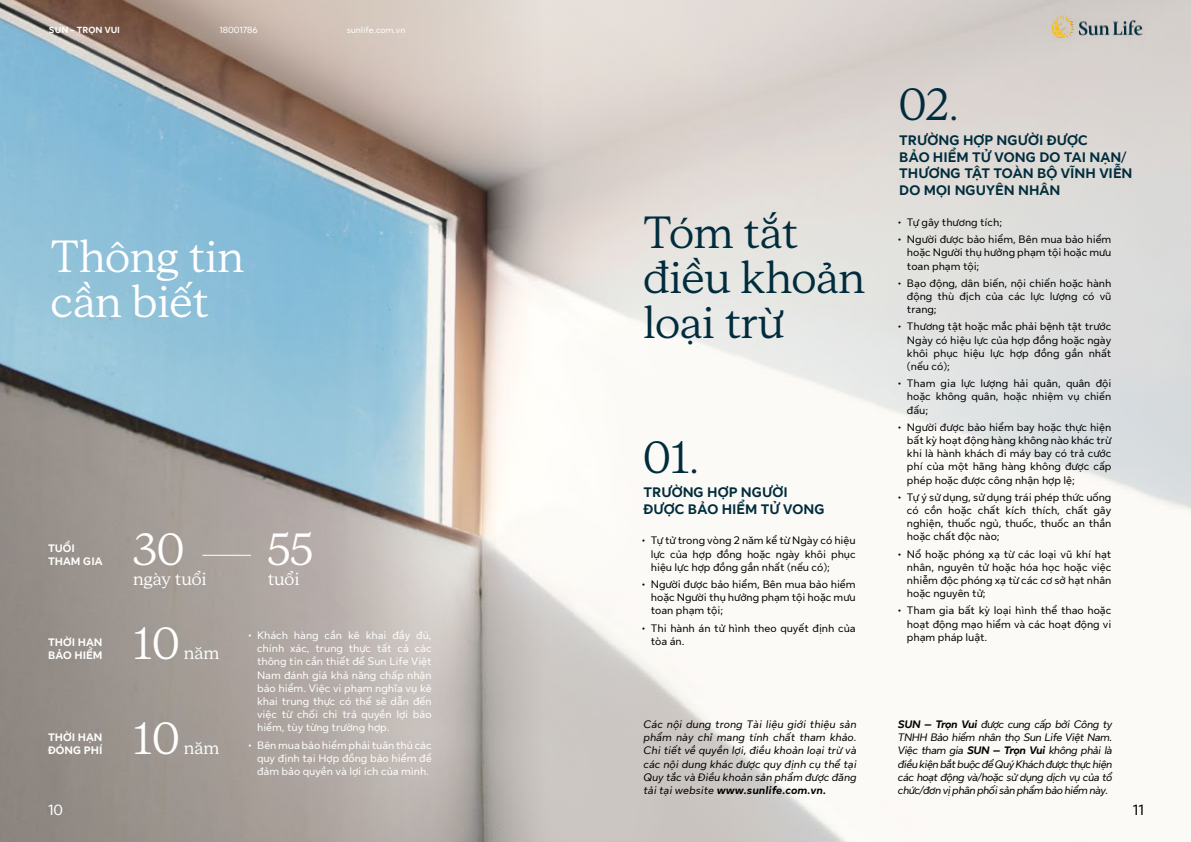
<style>
.page{position:relative;width:1191px;height:842px;background:#fff}
.page>*{position:absolute;margin:0;border:0;box-sizing:border-box;transform-origin:0 0}
.t1{font:45px/45px "Sun Life New Display";color:#002c3d}
.t2{font:45px/45px "Sun Life New Display";color:#fff}
.t3{font:18px "Sun Life New Display";color:#fff}
.t4{font:15px "Sun Life New Text";color:#fff}
.t5{font:15px "Sun Life New Text";color:#000}
.t6{font:700 14px/16.8px "Sun Life New Text";color:#002c3d}
.t7{font:11px/13.2px "Sun Life New Text";color:#000;text-align:justify}
.t8{font:italic 11px/13.2px "Sun Life New Text";letter-spacing:-.02em;color:#000;text-align:justify}
.t9{font:11px/13.2px "Sun Life New Text";color:#fff;text-align:justify}
.t10{font:700 11px/13.2px "Sun Life New Text";color:#fff}
.t11{font:9px "Sun Life New Text";color:#fff}
.t12{font:700 9px "Sun Life New Text";color:#fff}
.s1{font-weight:700}
</style>
<div class="page">
<img style="left:0;top:0;width:1191px;height:842px">
<hr style="left:202px;top:555px;width:49px;height:1px;background:#fff">
<img style="left:1044px;top:10px;width:103px;height:30px">
<p class="t12" style="left:49px;top:24px;width:73px">SUN - TRỌN VUI</p>
<p class="t11" style="left:219px;top:24px;width:40px">18001786</p>
<p class="t11" style="left:347px;top:24px;width:60px">sunlife.com.vn</p>
<h1 class="t2" style="left:51px;top:232px;width:194px">Thông tin cần biết</h1>
<p class="t10" style="left:48px;top:540px;width:56px">TUỔI<br>THAM GIA</p>
<h1 class="t2" style="left:133px;top:524px;width:52px">30</h1>
<h1 class="t2" style="left:268px;top:524px;width:47px">55</h1>
<h2 class="t3" style="left:268px;top:567px;width:33px">tuổi</h2>
<h2 class="t3" style="left:133px;top:567px;width:75px">ngày tuổi</h2>
<h1 class="t2" style="left:133px;top:594px;width:48px;line-height:94.7px">10<br>10</h1>
<p class="t10" style="left:48px;top:635px;width:56px">THỜI HẠN<br>BẢO HIỂM</p>
<p class="t9" style="left:257px;top:628px;width:176px;text-indent:-9px">• Khách hàng cần kê khai đầy đủ, chính xác, trung thực tất cả các thông tin cần thiết để Sun Life Việt Nam đánh giá khả năng chấp nhận bảo hiểm. Việc vi phạm nghĩa vụ kê khai trung thực có thể sẽ dẫn đến việc từ chối chi trả quyền lợi bảo hiểm, tùy từng trường hợp.</p>
<p class="t9" style="left:257px;top:738px;width:176px;text-indent:-9px">• Bên mua bảo hiểm phải tuân thủ các quy định tại Hợp đồng bảo hiểm để đảm bảo quyền và lợi ích của mình.</p>
<h2 class="t3" style="left:184px;top:641px;width:37px">năm</h2>
<p class="t10" style="left:48px;top:730px;width:56px">THỜI HẠN<br>ĐÓNG PHÍ</p>
<h2 class="t3" style="left:184px;top:735px;width:37px">năm</h2>
<h1 class="t1" style="left:899px;top:79px;width:60px">02.</h1>
<h1 class="t1" style="left:643px;top:208px;width:223px">Tóm tắt điều khoản loại trừ</h1>
<h1 class="t1" style="left:643px;top:432px;width:56px">01.</h1>
<p class="t6" style="left:643px;top:483px;width:183px">TRƯỜNG HỢP NGƯỜI<br>ĐƯỢC BẢO HIỂM TỬ VONG</p>
<p class="t7" style="left:651px;top:533px;width:206px;text-indent:-9px">• Tự tử trong vòng 2 năm kể từ Ngày có hiệu lực của hợp đồng hoặc ngày khôi phục hiệu lực hợp đồng gần nhất (nếu có);</p>
<p class="t7" style="left:651px;top:577px;width:206px;text-indent:-9px">• Người được bảo hiểm, Bên mua bảo hiểm hoặc Người thụ hưởng phạm tội hoặc mưu toan phạm tội;</p>
<p class="t7" style="left:651px;top:621px;width:206px;text-indent:-9px">• Thi hành án tử hình theo quyết định của tòa án.</p>
<p class="t6" style="left:899px;top:131px;width:235px">TRƯỜNG HỢP NGƯỜI ĐƯỢC<br>BẢO HIỂM TỬ VONG DO TAI NẠN/<br>THƯƠNG TẬT TOÀN BỘ VĨNH VIỄN<br>DO MỌI NGUYÊN NHÂN</p>
<p class="t7" style="left:898px;top:215px;width:106px">• Tự gây thương tích;</p>
<p class="t7" style="left:907px;top:232px;width:206px;text-indent:-9px">• Người được bảo hiểm, Bên mua bảo hiểm hoặc Người thụ hưởng phạm tội hoặc mưu toan phạm tội;</p>
<p class="t7" style="left:907px;top:276px;width:206px;text-indent:-9px">• Bạo động, dân biến, nội chiến hoặc hành động thù địch của các lực lượng có vũ trang;</p>
<p class="t7" style="left:907px;top:319px;width:206px;text-indent:-9px">• Thương tật hoặc mắc phải bệnh tật trước Ngày có hiệu lực của hợp đồng hoặc ngày khôi phục hiệu lực hợp đồng gần nhất (nếu có);</p>
<p class="t7" style="left:907px;top:376px;width:206px;text-indent:-9px">• Tham gia lực lượng hải quân, quân đội hoặc không quân, hoặc nhiệm vụ chiến đấu;</p>
<p class="t7" style="left:907px;top:420px;width:206px;text-indent:-9px">• Người được bảo hiểm bay hoặc thực hiện bất kỳ hoạt động hàng không nào khác trừ khi là hành khách đi máy bay có trả cước phí của một hãng hàng không được cấp phép hoặc được công nhận hợp lệ;</p>
<p class="t7" style="left:907px;top:490px;width:206px;text-indent:-9px">• Tự ý sử dụng, sử dụng trái phép thức uống có cồn hoặc chất kích thích, chất gây nghiện, thuốc ngủ, thuốc, thuốc an thần hoặc chất độc nào;</p>
<p class="t7" style="left:907px;top:546px;width:206px;text-indent:-9px">• Nổ hoặc phóng xạ từ các loại vũ khí hạt nhân, nguyên tử hoặc hóa học hoặc việc nhiễm độc phóng xạ từ các cơ sở hạt nhân hoặc nguyên tử;</p>
<p class="t7" style="left:907px;top:603px;width:206px;text-indent:-9px">• Tham gia bất kỳ loại hình thể thao hoặc hoạt động mạo hiểm và các hoạt động vi phạm pháp luật.</p>
<p class="t8" style="left:643px;top:717px;width:215px">Các nội dung trong Tài liệu giới thiệu sản phẩm này chỉ mang tính chất tham khảo.<br>Chi tiết về quyền lợi, điều khoản loại trừ và các nội dung khác được quy định cụ thể tại Quy tắc và Điều khoản sản phẩm được đăng tải tại website <span class="s1">www.sunlife.com.vn.</span></p>
<p class="t8" style="left:898px;top:717px;width:216px"><span class="s1">SUN – Trọn Vui</span> được cung cấp bởi Công ty TNHH Bảo hiểm nhân thọ Sun Life Việt Nam.<br>Việc tham gia <span class="s1">SUN – Trọn Vui</span> không phải là điều kiện bắt buộc để Quý Khách được thực hiện các hoạt động và/hoặc sử dụng dịch vụ của tổ chức/đơn vị phân phối sản phẩm bảo hiểm này.</p>
<h3 class="t4" style="left:48px;top:799px;width:17px">10</h3>
<h3 class="t5" style="left:1132px;top:799px;width:13px">11</h3>
</div>
